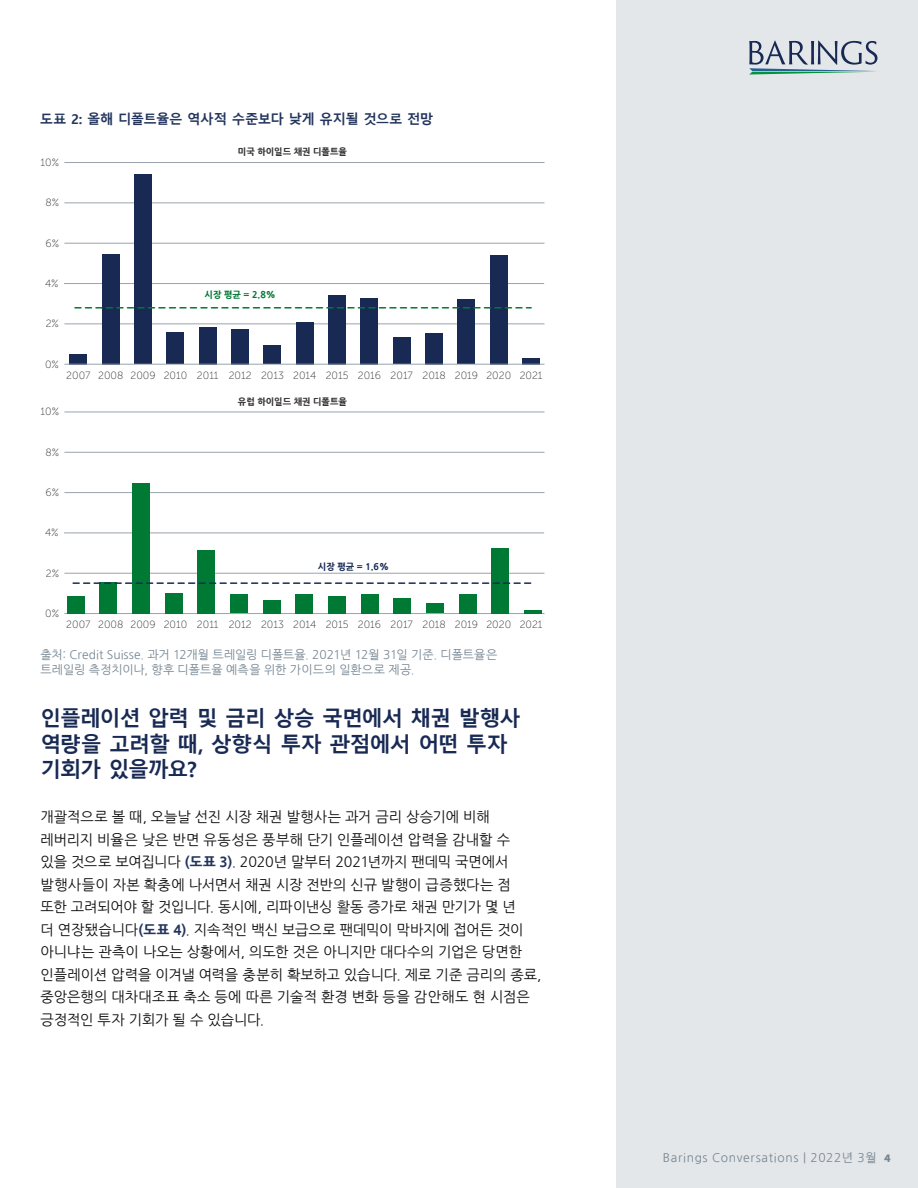
<style>
.page{position:relative;width:918px;height:1188px;background:#fff}
.page>*{position:absolute;margin:0;border:0;box-sizing:border-box;transform-origin:0 0}
.t1{font:700 21px/25.5px "Malgun Gothic";letter-spacing:-.05em;color:#182a54}
.t2{font:14.25px/22.5px "Nanum Gothic";letter-spacing:-.005em;color:#0d0d0d}
.t3{font:700 13.5px "Malgun Gothic";letter-spacing:-.045em;color:#23355d}
.t4{font:12px/14.4px "Nanum Gothic";letter-spacing:.01em;color:#768693}
.t5{font:12px "Nanum Gothic";letter-spacing:.055em;color:#768693}
.t6{font:10.5px "Museo Sans 100";color:#333132}
.t7{font:800 9px "Nanum Gothic";color:#333132}
.t8{font:800 9px "Nanum Gothic";color:#182a54}
.t9{font:800 9px "Nanum Gothic";color:#007934}
.s1{font-weight:800;font-size:13.5px;color:#23355d}
.s2{font-family:"Museo Sans 900";font-size:10.5px}
</style>
<div class="page">
<div style="left:616px;top:0;width:302px;height:1188px;background:#e4e7e9"></div>
<svg style="left:749px;top:40px;width:129px;height:35px"></svg>
<hr style="left:64px;top:412px;width:480px;height:1px;background:#99a4ae">
<hr style="left:64px;top:162px;width:480px;height:1px;background:#99a4ae">
<hr style="left:64px;top:452px;width:480px;height:1px;background:#99a4ae">
<hr style="left:64px;top:492px;width:480px;height:1px;background:#99a4ae">
<hr style="left:64px;top:573px;width:480px;height:1px;background:#99a4ae">
<hr style="left:64px;top:533px;width:480px;height:1px;background:#99a4ae">
<hr style="left:64px;top:613px;width:480px;height:1px;background:#99a4ae">
<hr style="left:524px;top:610px;width:18px;height:3px;background:#007934">
<div style="left:492px;top:548px;width:17px;height:65px;background:#007934"></div>
<div style="left:459px;top:594px;width:17px;height:19px;background:#007934"></div>
<div style="left:426px;top:604px;width:18px;height:9px;background:#007934"></div>
<div style="left:394px;top:598px;width:17px;height:15px;background:#007934"></div>
<div style="left:361px;top:594px;width:17px;height:19px;background:#007934"></div>
<div style="left:328px;top:596px;width:18px;height:17px;background:#007934"></div>
<div style="left:296px;top:594px;width:17px;height:19px;background:#007934"></div>
<div style="left:263px;top:600px;width:17px;height:13px;background:#007934"></div>
<div style="left:230px;top:594px;width:18px;height:19px;background:#007934"></div>
<div style="left:198px;top:550px;width:17px;height:63px;background:#007934"></div>
<div style="left:165px;top:593px;width:17px;height:20px;background:#007934"></div>
<div style="left:133px;top:483px;width:17px;height:130px;background:#007934"></div>
<div style="left:100px;top:582px;width:17px;height:31px;background:#007934"></div>
<div style="left:67px;top:596px;width:17px;height:17px;background:#007934"></div>
<svg style="left:73px;top:582px;width:459px;height:2px"></svg>
<hr style="left:64px;top:203px;width:480px;height:1px;background:#99a4ae">
<hr style="left:64px;top:243px;width:480px;height:1px;background:#99a4ae">
<hr style="left:64px;top:324px;width:480px;height:1px;background:#99a4ae">
<hr style="left:64px;top:283px;width:480px;height:1px;background:#99a4ae">
<div style="left:523px;top:358px;width:17px;height:6px;background:#182a54"></div>
<div style="left:490px;top:255px;width:17px;height:109px;background:#182a54"></div>
<div style="left:458px;top:300px;width:17px;height:64px;background:#182a54"></div>
<div style="left:426px;top:333px;width:17px;height:31px;background:#182a54"></div>
<div style="left:393px;top:338px;width:17px;height:26px;background:#182a54"></div>
<div style="left:361px;top:298px;width:17px;height:66px;background:#182a54"></div>
<div style="left:328px;top:295px;width:18px;height:69px;background:#182a54"></div>
<div style="left:296px;top:322px;width:17px;height:42px;background:#182a54"></div>
<div style="left:264px;top:345px;width:17px;height:19px;background:#182a54"></div>
<div style="left:231px;top:329px;width:18px;height:35px;background:#182a54"></div>
<div style="left:199px;top:327px;width:17px;height:37px;background:#182a54"></div>
<div style="left:167px;top:332px;width:17px;height:32px;background:#182a54"></div>
<div style="left:134px;top:174px;width:18px;height:190px;background:#182a54"></div>
<div style="left:102px;top:254px;width:17px;height:110px;background:#182a54"></div>
<div style="left:70px;top:354px;width:17px;height:10px;background:#182a54"></div>
<hr style="left:64px;top:364px;width:480px;height:1px;background:#99a4ae">
<svg style="left:75px;top:307px;width:456px;height:2px"></svg>
<p class="t3" style="left:40px;top:112px;width:395px">도표 2: 올해 디폴트율은 역사적 수준보다 낮게 유지될 것으로 전망</p>
<p class="t6" style="left:40px;top:157px;width:20px">10%</p>
<p class="t6" style="left:45px;top:197px;width:15px">8%</p>
<p class="t6" style="left:45px;top:237px;width:15px">6%</p>
<p class="t7" style="left:238px;top:147px;width:111px">미국 하이일드 채권 디폴트율</p>
<p class="t6" style="left:45px;top:278px;width:15px">4%</p>
<p class="t6" style="left:46px;top:318px;width:15px">2%</p>
<p class="t9" style="left:205px;top:290px;width:72px">시장 평균 = 2.8%</p>
<p class="t6" style="left:45px;top:358px;width:15px">0%</p>
<p class="t6" style="left:40px;top:406px;width:20px">10%</p>
<p class="t6" style="left:66px;top:369px;width:478px">2007 2008 2009 2010 2011 2012 2013 2014 2015 2016 2017 2018 2019 2020 2021</p>
<p class="t7" style="left:238px;top:397px;width:111px">유럽 하이일드 채권 디폴트율</p>
<p class="t6" style="left:45px;top:446px;width:15px">8%</p>
<p class="t6" style="left:45px;top:487px;width:15px">6%</p>
<p class="t6" style="left:45px;top:527px;width:15px">4%</p>
<p class="t6" style="left:46px;top:567px;width:15px">2%</p>
<p class="t8" style="left:318px;top:563px;width:72px">시장 평균 = 1.6%</p>
<p class="t6" style="left:45px;top:608px;width:15px">0%</p>
<p class="t6" style="left:66px;top:619px;width:478px">2007 2008 2009 2010 2011 2012 2013 2014 2015 2016 2017 2018 2019 2020 2021</p>
<p class="t4" style="left:40px;top:648px;width:458px">출처: Credit Suisse. 과거 12개월 트레일링 디폴트율. 2021년 12월 31일 기준. 디폴트율은 트레일링 측정치이나, 향후 디폴트율 예측을 위한 가이드의 일환으로 제공.</p>
<h1 class="t1" style="left:40px;top:706px;width:481px">인플레이션 압력 및 금리 상승 국면에서 채권 발행사 역량을 고려할 때, 상향식 투자 관점에서 어떤 투자 기회가 있을까요?</h1>
<p class="t2" style="left:40px;top:806px;width:502px">개괄적으로 볼 때, 오늘날 선진 시장 채권 발행사는 과거 금리 상승기에 비해 레버리지 비율은 낮은 반면 유동성은 풍부해 단기 인플레이션 압력을 감내할 수<br>있을 것으로 보여집니다 <span class="s1">(도표 3)</span>. 2020년 말부터 2021년까지 팬데믹 국면에서 발행사들이 자본 확충에 나서면서 채권 시장 전반의 신규 발행이 급증했다는 점<br>또한 고려되어야 할 것입니다. 동시에, 리파이낸싱 활동 증가로 채권 만기가 몇 년<br>더 연장됐습니다<span class="s1">(도표 4)</span>. 지속적인 백신 보급으로 팬데믹이 막바지에 접어든 것이 아니냐는 관측이 나오는 상황에서, 의도한 것은 아니지만 대다수의 기업은 당면한 인플레이션 압력을 이겨낼 여력을 충분히 확보하고 있습니다. 제로 기준 금리의 종료, 중앙은행의 대차대조표 축소 등에 따른 기술적 환경 변화 등을 감안해도 현 시점은 긍정적인 투자 기회가 될 수 있습니다.</p>
<p class="t5" style="left:663px;top:1152px;width:230px">Barings Conversations | 2022년 3월 <span class="s2">4</span></p>
</div>
